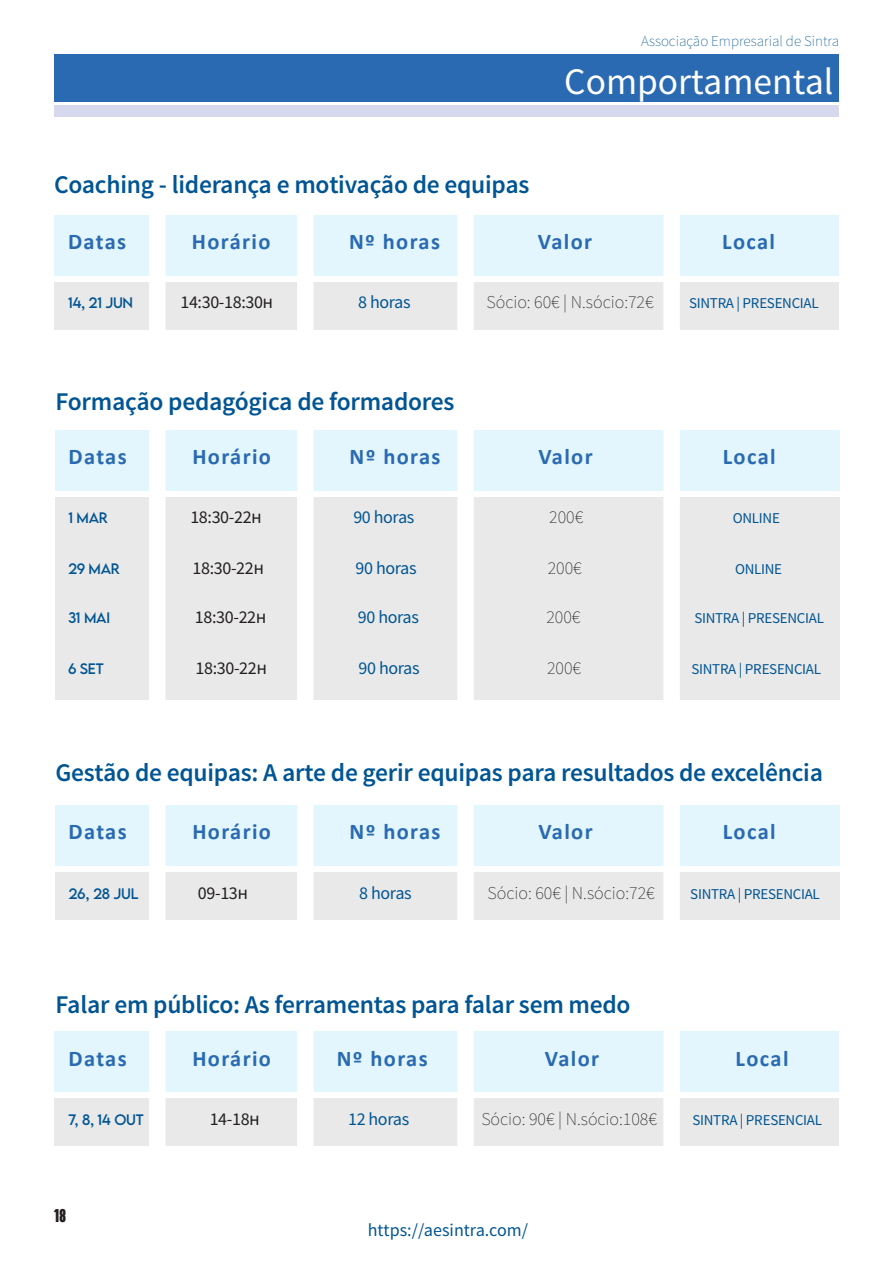
<style>
.page{position:relative;width:893px;height:1263px;background:#fff}
.page>*{position:absolute;margin:0;border:0;box-sizing:border-box;transform-origin:0 0}
.t1{font:37.5px "Source Sans Pro";color:#fff}
.t2{font:600 25.5px "Source Sans Pro";letter-spacing:-.01em;color:#015593}
.t3{font:700 22.5px "Calibri";letter-spacing:.06em;color:#2a6ab2}
.t4{font:200 18px "Source Sans Pro";color:#231f20}
.t5{font:18px "Source Sans Pro";letter-spacing:-.02em;color:#231f20}
.t6{font:18px "Source Sans Pro";letter-spacing:-.02em;color:#015593}
.t7{font:18px "Source Sans Pro";color:#015593}
.t8{font:700 condensed 18px "Coluna";color:#231f20}
.t9{font:15px "Source Sans Pro";letter-spacing:-.02em;color:#015593}
.t10{font:200 15px "Source Sans Pro";color:#015593}
.t11{font:13.5px "LEMONMILK";letter-spacing:-.02em;color:#015593}
</style>
<div class="page">
<div style="left:54px;top:54px;width:785px;height:48px;background:#2a6ab2"></div>
<div style="left:54px;top:105px;width:785px;height:12px;background:#d6d8ed"></div>
<div style="left:54px;top:215px;width:785px;height:61px;background:#e3f6fd"></div>
<div style="left:54px;top:282px;width:785px;height:48px;background:#e9e9e9"></div>
<div style="left:55px;top:805px;width:784px;height:61px;background:#e3f6fd"></div>
<div style="left:55px;top:872px;width:784px;height:48px;background:#e9e9e9"></div>
<div style="left:55px;top:1031px;width:784px;height:61px;background:#e3f6fd"></div>
<div style="left:55px;top:1098px;width:784px;height:48px;background:#e9e9e9"></div>
<div style="left:55px;top:430px;width:784px;height:61px;background:#e3f6fd"></div>
<div style="left:55px;top:497px;width:784px;height:202px;background:#e9e9e9"></div>
<div style="left:149px;top:215px;width:17px;height:994px;background:#fff"></div>
<div style="left:297px;top:215px;width:17px;height:931px;background:#fff"></div>
<div style="left:457px;top:215px;width:17px;height:994px;background:#fff"></div>
<div style="left:663px;top:202px;width:17px;height:1007px;background:#fff"></div>
<p class="t10" style="left:641px;top:32px;width:200px">Associação Empresarial de Sintra</p>
<p class="t1" style="left:564px;top:58px;width:271px">Comportamental</p>
<p class="t2" style="left:54px;top:169px;width:477px">Coaching - liderança e motivação de equipas</p>
<p class="t3" style="left:68px;top:226px;width:60px">Datas</p>
<p class="t3" style="left:192px;top:226px;width:80px">Horário</p>
<p class="t3" style="left:349px;top:226px;width:92px">Nº horas</p>
<p class="t3" style="left:538px;top:226px;width:56px">Valor</p>
<p class="t3" style="left:722px;top:226px;width:54px">Local</p>
<p class="t11" style="left:68px;top:294px;width:48px">14, 21 JUN</p>
<p class="t5" style="left:180px;top:291px;width:91px">14:30-18:30H</p>
<p class="t6" style="left:358px;top:291px;width:54px">8 horas</p>
<p class="t4" style="left:486px;top:292px;width:169px">Sócio: 60€ | N.sócio:72€</p>
<p class="t9" style="left:689px;top:294px;width:131px">SINTRA | PRESENCIAL</p>
<p class="t2" style="left:55px;top:386px;width:401px">Formação pedagógica de formadores</p>
<p class="t3" style="left:69px;top:440px;width:60px">Datas</p>
<p class="t3" style="left:192px;top:440px;width:80px">Horário</p>
<p class="t3" style="left:350px;top:440px;width:92px">Nº horas</p>
<p class="t3" style="left:538px;top:440px;width:56px">Valor</p>
<p class="t3" style="left:723px;top:440px;width:54px">Local</p>
<p class="t11" style="left:69px;top:509px;width:20px">1 MAR</p>
<p class="t5" style="left:190px;top:506px;width:70px">18:30-22H</p>
<p class="t6" style="left:353px;top:506px;width:63px">90 horas</p>
<p class="t4" style="left:549px;top:506px;width:35px">200€</p>
<p class="t9" style="left:733px;top:509px;width:49px">ONLINE</p>
<p class="t11" style="left:68px;top:560px;width:53px">29 MAR</p>
<p class="t5" style="left:193px;top:557px;width:70px">18:30-22H</p>
<p class="t6" style="left:356px;top:557px;width:63px">90 horas</p>
<p class="t4" style="left:548px;top:558px;width:35px">200€</p>
<p class="t9" style="left:735px;top:560px;width:49px">ONLINE</p>
<p class="t11" style="left:68px;top:609px;width:44px">31 MAI</p>
<p class="t5" style="left:195px;top:606px;width:70px">18:30-22H</p>
<p class="t6" style="left:358px;top:606px;width:63px">90 horas</p>
<p class="t4" style="left:546px;top:606px;width:35px">200€</p>
<p class="t9" style="left:694px;top:608px;width:131px">SINTRA | PRESENCIAL</p>
<p class="t11" style="left:68px;top:660px;width:37px">6 SET</p>
<p class="t5" style="left:196px;top:657px;width:70px">18:30-22H</p>
<p class="t6" style="left:359px;top:657px;width:63px">90 horas</p>
<p class="t4" style="left:547px;top:657px;width:35px">200€</p>
<p class="t9" style="left:691px;top:660px;width:131px">SINTRA | PRESENCIAL</p>
<p class="t2" style="left:55px;top:756px;width:769px">Gestão de equipas: A arte de gerir equipas para resultados de excelência</p>
<p class="t3" style="left:69px;top:816px;width:60px">Datas</p>
<p class="t3" style="left:192px;top:816px;width:80px">Horário</p>
<p class="t3" style="left:350px;top:816px;width:92px">Nº horas</p>
<p class="t3" style="left:538px;top:816px;width:56px">Valor</p>
<p class="t3" style="left:723px;top:816px;width:54px">Local</p>
<p class="t11" style="left:69px;top:884px;width:54px">26, 28 JUL</p>
<p class="t5" style="left:198px;top:881px;width:49px">09-13H</p>
<p class="t6" style="left:359px;top:881px;width:54px">8 horas</p>
<p class="t4" style="left:488px;top:882px;width:169px">Sócio: 60€ | N.sócio:72€</p>
<p class="t9" style="left:690px;top:884px;width:131px">SINTRA | PRESENCIAL</p>
<p class="t2" style="left:55px;top:988px;width:577px">Falar em público: As ferramentas para falar sem medo</p>
<p class="t3" style="left:69px;top:1042px;width:60px">Datas</p>
<p class="t3" style="left:192px;top:1042px;width:80px">Horário</p>
<p class="t3" style="left:337px;top:1042px;width:92px">Nº horas</p>
<p class="t3" style="left:545px;top:1042px;width:56px">Valor</p>
<p class="t3" style="left:736px;top:1042px;width:54px">Local</p>
<p class="t11" style="left:69px;top:1111px;width:57px">7, 8, 14 OUT</p>
<p class="t5" style="left:210px;top:1108px;width:49px">14-18H</p>
<p class="t6" style="left:348px;top:1108px;width:63px">12 horas</p>
<p class="t4" style="left:481px;top:1108px;width:177px">Sócio: 90€ | N.sócio:108€</p>
<p class="t9" style="left:693px;top:1111px;width:131px">SINTRA | PRESENCIAL</p>
<p class="t8" style="left:54px;top:1206px;width:14px">18</p>
<p class="t7" style="left:368px;top:1219px;width:162px">https://aesintra.com/</p>
</div>
